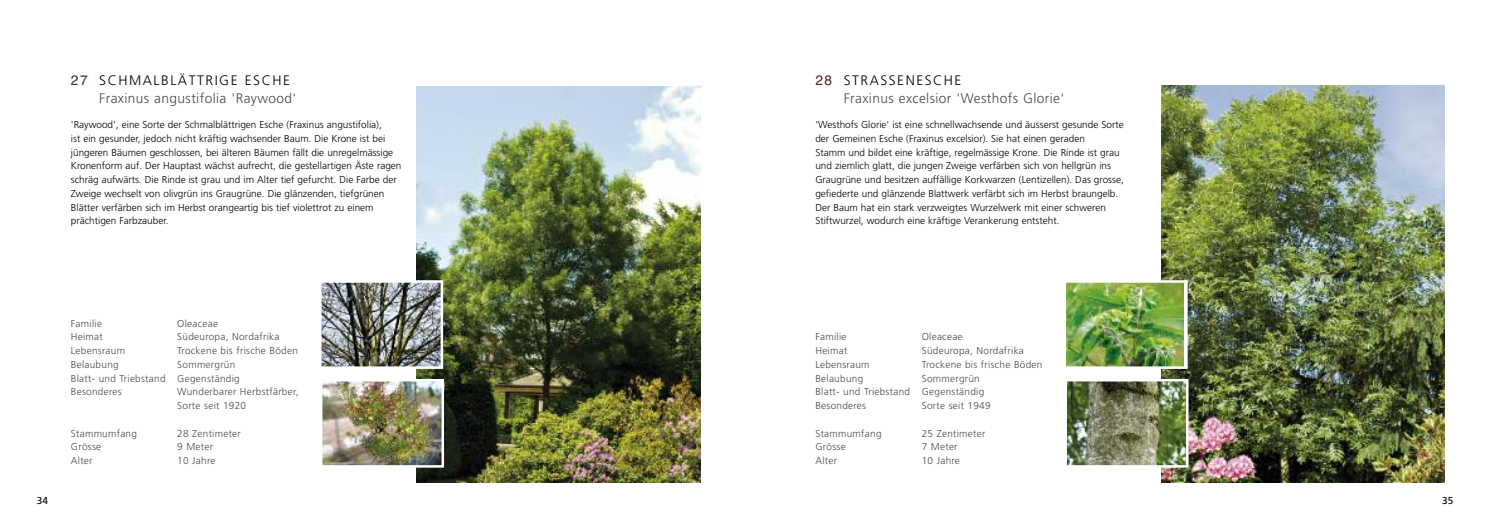
<style>
.page{position:relative;width:1489px;height:525px;background:#fff}
.page>*{position:absolute;margin:0;border:0;box-sizing:border-box;transform-origin:0 0}
.t1{font:300 13.75px/18.8px "Frutiger";letter-spacing:.03em;color:#474b4e}
.t2{font:300 10px/13.8px "Frutiger";color:#000}
.t3{font:300 10px/13.8px "Frutiger";letter-spacing:.03em;color:#474b4e}
.t4{font:10px "Frutiger";color:#000}
.s1{font-family:"Helvetica";font-weight:400;color:#55221f}
.s2{color:#000}
</style>
<div class="page">
<img style="left:1161px;top:86px;width:283px;height:396px">
<img style="left:1066px;top:283px;width:117px;height:83px">
<div style="left:1063px;top:280px;width:124px;height:89px;border:2px solid #fff"></div>
<img style="left:1067px;top:382px;width:118px;height:82px">
<div style="left:1064px;top:379px;width:124px;height:88px;border:2px solid #fff"></div>
<img style="left:416px;top:87px;width:284px;height:395px">
<img style="left:322px;top:283px;width:118px;height:83px">
<div style="left:319px;top:280px;width:124px;height:89px;border:2px solid #fff"></div>
<img style="left:323px;top:382px;width:118px;height:82px">
<div style="left:320px;top:379px;width:124px;height:88px;border:2px solid #fff"></div>
<h1 class="t1" style="left:99px;top:71px;width:199px;text-indent:-28px"><span class="s1">27</span> <span class="s2">SCHMALBLÄTTRIGE ESCHE<br></span>Fraxinus angustifolia 'Raywood'</h1>
<p class="t2" style="left:71px;top:118px;width:332px">'Raywood', eine Sorte der Schmalblättrigen Esche (Fraxinus angustifolia),<br>ist ein gesunder, jedoch nicht kräftig wachsender Baum. Die Krone ist bei jüngeren Bäumen geschlossen, bei älteren Bäumen fällt die unregelmässige Kronenform auf. Der Hauptast wächst aufrecht, die gestellartigen Äste ragen schräg aufwärts. Die Rinde ist grau und im Alter tief gefurcht. Die Farbe der Zweige wechselt von olivgrün ins Graugrüne. Die glänzenden, tiefgrünen Blätter verfärben sich im Herbst orangeartig bis tief violettrot zu einem prächtigen Farbzauber.</p>
<p class="t4" style="left:37px;top:496px;width:13px">34</p>
<p class="t3" style="left:71px;top:317px;width:33px">Familie</p>
<p class="t3" style="left:177px;top:317px;width:42px">Oleaceae</p>
<p class="t3" style="left:71px;top:330px;width:33px">Heimat</p>
<p class="t3" style="left:177px;top:330px;width:104px">Südeuropa, Nordafrika</p>
<p class="t3" style="left:71px;top:344px;width:56px">Lebensraum</p>
<p class="t3" style="left:177px;top:344px;width:122px">Trockene bis frische Böden</p>
<p class="t3" style="left:71px;top:358px;width:49px">Belaubung</p>
<p class="t3" style="left:71px;top:358px;width:170px;text-indent:106px">Sommergrün<br>Blatt- und Triebstand Gegenständig<br>Besonderes</p>
<p class="t3" style="left:177px;top:385px;width:123px">Wunderbarer Herbstfärber,<br>Sorte seit 1920</p>
<p class="t3" style="left:71px;top:427px;width:68px">Stammumfang</p>
<p class="t3" style="left:177px;top:427px;width:65px">28 Zentimeter</p>
<p class="t3" style="left:71px;top:440px;width:32px">Grösse</p>
<p class="t3" style="left:177px;top:440px;width:37px">9 Meter</p>
<p class="t3" style="left:71px;top:454px;width:23px">Alter</p>
<p class="t3" style="left:177px;top:454px;width:40px">10 Jahre</p>
<h1 class="t1" style="left:843px;top:71px;width:222px;text-indent:-28px"><span class="s1">28</span> <span class="s2">STRASSENESCHE<br></span>Fraxinus excelsior 'Westhofs Glorie'</h1>
<p class="t2" style="left:815px;top:118px;width:310px">'Westhofs Glorie' ist eine schnellwachsende und äusserst gesunde Sorte der Gemeinen Esche (Fraxinus excelsior). Sie hat einen geraden<br>Stamm und bildet eine kräftige, regelmässige Krone. Die Rinde ist grau und ziemlich glatt, die jungen Zweige verfärben sich von hellgrün ins Graugrüne und besitzen auffällige Korkwarzen (Lentizellen). Das grosse, gefiederte und glänzende Blattwerk verfärbt sich im Herbst braungelb.<br>Der Baum hat ein stark verzweigtes Wurzelwerk mit einer schweren Stiftwurzel, wodurch eine kräftige Verankerung entsteht.</p>
<p class="t3" style="left:815px;top:330px;width:33px">Familie</p>
<p class="t3" style="left:921px;top:330px;width:42px">Oleaceae</p>
<p class="t3" style="left:815px;top:344px;width:33px">Heimat</p>
<p class="t3" style="left:921px;top:344px;width:104px">Südeuropa, Nordafrika</p>
<p class="t3" style="left:815px;top:358px;width:56px">Lebensraum</p>
<p class="t3" style="left:921px;top:358px;width:122px">Trockene bis frische Böden</p>
<p class="t3" style="left:815px;top:372px;width:49px">Belaubung</p>
<p class="t3" style="left:815px;top:372px;width:170px;text-indent:106px">Sommergrün<br>Blatt- und Triebstand Gegenständig<br>Besonderes</p>
<p class="t3" style="left:921px;top:399px;width:70px">Sorte seit 1949</p>
<p class="t3" style="left:815px;top:427px;width:68px">Stammumfang</p>
<p class="t3" style="left:921px;top:427px;width:65px">25 Zentimeter</p>
<p class="t3" style="left:815px;top:440px;width:32px">Grösse</p>
<p class="t3" style="left:921px;top:440px;width:37px">7 Meter</p>
<p class="t3" style="left:815px;top:454px;width:23px">Alter</p>
<p class="t3" style="left:921px;top:454px;width:40px">10 Jahre</p>
<p class="t4" style="left:1441px;top:496px;width:13px">35</p>
</div>
